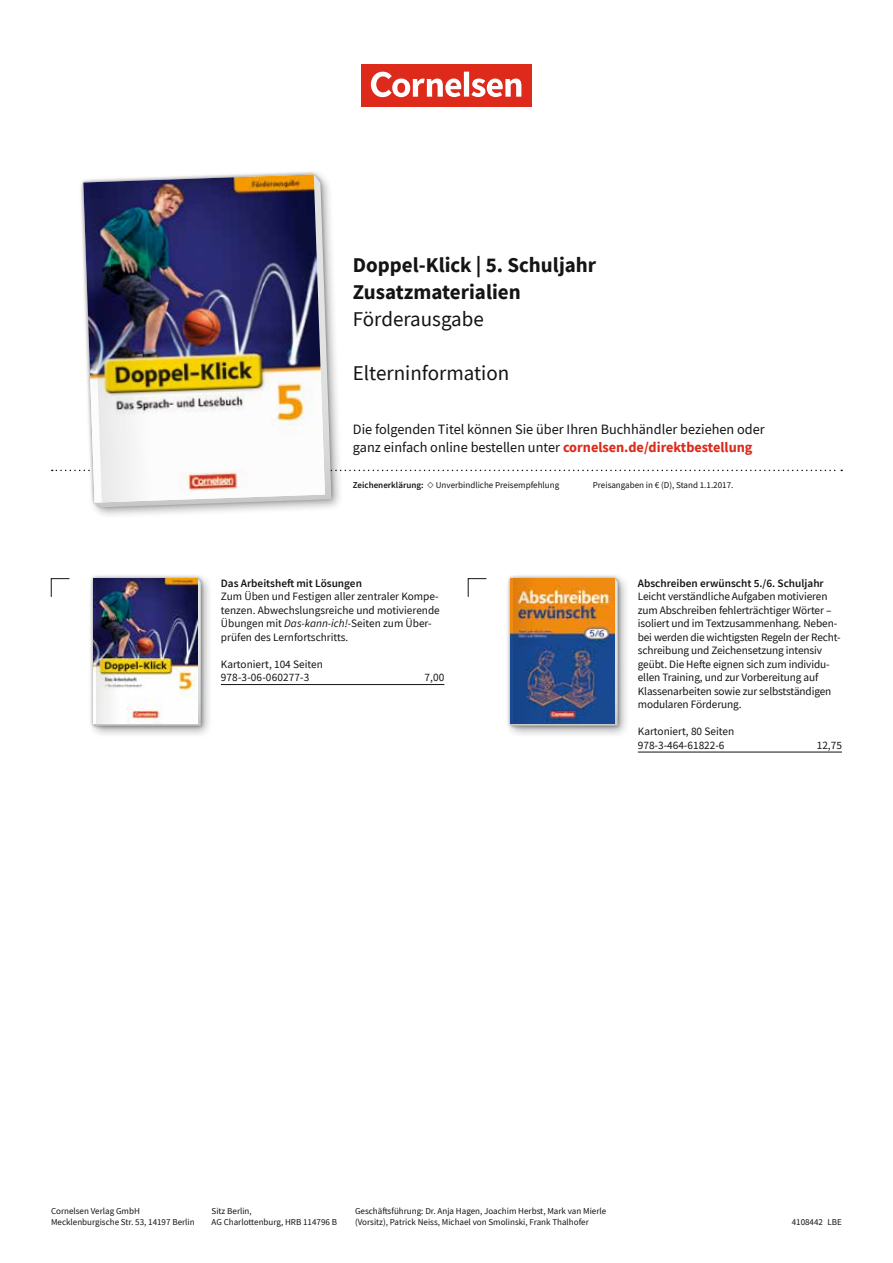
<style>
.page{position:relative;width:893px;height:1263px;background:#fff}
.page>*{position:absolute;margin:0;border:0;box-sizing:border-box;transform-origin:0 0}
.t1{font:700 21px/27px "CV Source Sans";color:#141415}
.t2{font:21px "CV Source Sans";color:#141415}
.t3{font:14.25px/18px "CV Source Sans";color:#141415}
.t4{font:11.25px/13.5px "CV Source Sans";letter-spacing:-.01em;color:#141415}
.t5{font:600 11.25px "CV Source Sans";color:#141415}
.t6{font:9px/10.5px "CV Source Sans";color:#141415}
.t7{font:600 9px "CV Source Sans";color:#141415}
.s1{font-weight:700;color:#dd2a1b}
.s2{font-style:italic}
</style>
<div class="page">
<svg style="left:51px;top:578px;width:19px;height:19px"></svg>
<svg style="left:468px;top:578px;width:19px;height:19px"></svg>
<hr style="left:638px;top:752px;width:204px;height:1px;background:#141415">
<hr style="left:221px;top:684px;width:223px;height:1px;background:#141415">
<div style="left:504px;top:572px;width:126px;height:166px;background:#141415;opacity:.4"></div>
<div style="left:507px;top:575px;width:114px;height:154px;background:#141415;opacity:.4"></div>
<svg style="left:510px;top:578px;width:108px;height:148px"></svg>
<img style="left:510px;top:578px;width:105px;height:145px">
<img style="left:514px;top:578px;width:23px;height:145px">
<div style="left:87px;top:572px;width:126px;height:166px;background:#141415;opacity:.4"></div>
<div style="left:90px;top:575px;width:114px;height:154px;background:#141415;opacity:.4"></div>
<svg style="left:93px;top:578px;width:108px;height:148px"></svg>
<img style="left:93px;top:578px;width:105px;height:145px">
<img style="left:97px;top:578px;width:23px;height:145px">
<div style="left:77px;top:168px;width:267px;height:351px;background:#141415;opacity:.4"></div>
<svg style="left:80px;top:171px;width:255px;height:340px"></svg>
<img style="left:83px;top:174px;width:242px;height:329px">
<div style="left:361px;top:64px;width:170px;height:42px;background:#dd2a1b"></div>
<svg style="left:371px;top:72px;width:150px;height:25px"></svg>
<svg style="left:52px;top:180px;width:790px;height:322px"></svg>
<h1 class="t1" style="left:353px;top:252px;width:245px">Doppel-Klick | 5. Schuljahr<br>Zusatzmaterialien</h1>
<h1 class="t2" style="left:353px;top:306px;width:133px">Förderausgabe</h1>
<h1 class="t2" style="left:353px;top:360px;width:158px">Elterninformation</h1>
<p class="t3" style="left:353px;top:421px;width:413px">Die folgenden Titel können Sie über Ihren Buchhändler beziehen oder ganz einfach online bestellen unter <span class="s1">cornelsen.de/direktbestellung</span></p>
<p class="t7" style="left:353px;top:479px;width:72px">Zeichenerklärung:</p>
<p class="t6" style="left:436px;top:480px;width:125px">Unverbindliche Preisempfehlung</p>
<p class="t6" style="left:593px;top:480px;width:142px">Preisangaben in € (D), Stand 1.1.2017.</p>
<p class="t5" style="left:221px;top:576px;width:143px">Das Arbeitsheft mit Lösungen</p>
<p class="t4" style="left:221px;top:590px;width:220px">Zum Üben und Festigen aller zentraler Kompe&shy;tenzen. Abwechslungsreiche und motivierende Übungen mit <span class="s2">Das-kann-ich!-</span>Seiten zum Über&shy;prüfen des Lernfortschritts.</p>
<p class="t4" style="left:221px;top:657px;width:103px">Kartoniert, 104 Seiten<br>978-3-06-060277-3</p>
<p class="t4" style="left:424px;top:671px;width:21px">7,00</p>
<p class="t5" style="left:638px;top:576px;width:187px">Abschreiben erwünscht 5./6. Schuljahr</p>
<p class="t4" style="left:638px;top:590px;width:204px">Leicht verständliche Aufgaben motivieren zum Abschreiben fehlerträchtiger Wörter – isoliert und im Textzusammenhang. Neben&shy;bei werden die wichtigsten Regeln der Recht&shy;schreibung und Zeichensetzung intensiv geübt. Die Hefte eignen sich zum individu&shy;ellen Training, und zur Vorbereitung auf Klassenarbeiten sowie zur selbstständigen modularen Förderung.</p>
<p class="t4" style="left:638px;top:725px;width:98px">Kartoniert, 80 Seiten<br>978-3-464-61822-6</p>
<p class="t4" style="left:817px;top:738px;width:27px">12,75</p>
<p class="t6" style="left:51px;top:1206px;width:145px">Cornelsen Verlag GmbH<br>Mecklenburgische Str. 53, 14197 Berlin</p>
<p class="t6" style="left:212px;top:1206px;width:127px">Sitz Berlin,<br>AG Charlottenburg, HRB 114796 B</p>
<p class="t6" style="left:355px;top:1206px;width:253px">Geschäftsführung: Dr. Anja Hagen, Joachim Herbst, Mark van Mierle (Vorsitz), Patrick Neiss, Michael von Smolinski, Frank Thalhofer</p>
<p class="t6" style="left:792px;top:1216px;width:52px">4108442 LBE</p>
</div>
